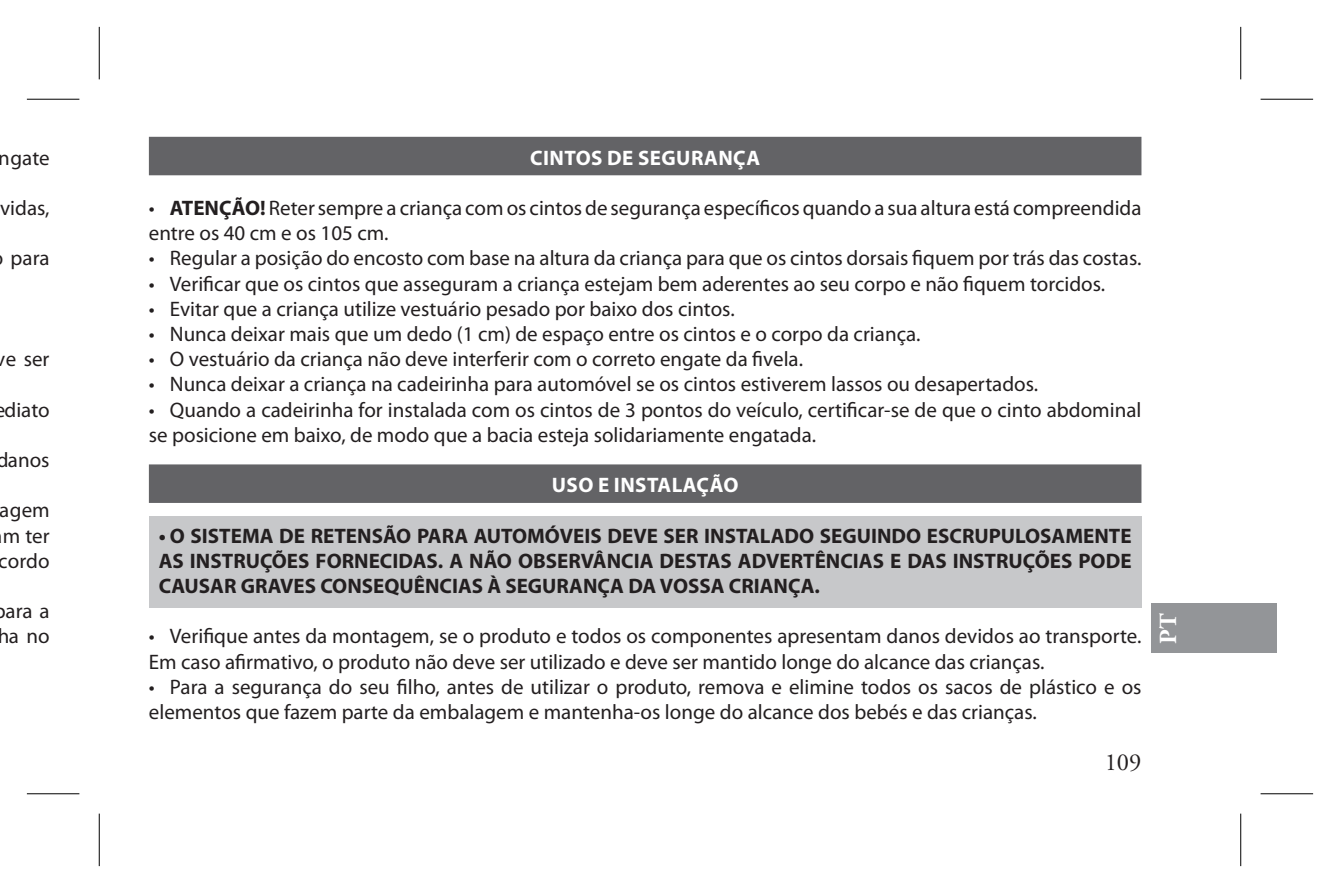
<style>
.page{position:relative;width:1340px;height:893px;background:#fff}
.page>*{position:absolute;margin:0;border:0;box-sizing:border-box;transform-origin:0 0}
.t1{font:24.5px "Adobe Garamond Pro";color:#231f20}
.t2{font:700 24.5px "Adobe Garamond Pro";color:#fff}
.t3{font:21px/25.2px "Myriad Pro";color:#231f20}
.t4{font:700 21px/25.2px "Myriad Pro";color:#231f20;text-align:justify}
.t5{font:700 21px "Myriad Pro";letter-spacing:.02em;color:#fff}
.s1{font-weight:700}
</style>
<div class="page">
<div style="left:1151px;top:604px;width:125px;height:49px;background:#939598"></div>
<div style="left:149px;top:516px;width:992px;height:91px;background:#c7c8ca"></div>
<div style="left:149px;top:137px;width:992px;height:38px;background:#636366"></div>
<div style="left:149px;top:464px;width:992px;height:39px;background:#636366"></div>
<svg style="left:27px;top:98px;width:52px;height:1px"></svg>
<svg style="left:1260px;top:98px;width:53px;height:1px"></svg>
<svg style="left:27px;top:794px;width:52px;height:1px"></svg>
<svg style="left:1260px;top:794px;width:53px;height:1px"></svg>
<svg style="left:98px;top:27px;width:1px;height:52px"></svg>
<svg style="left:98px;top:814px;width:1px;height:52px"></svg>
<svg style="left:1241px;top:27px;width:1px;height:52px"></svg>
<svg style="left:1241px;top:814px;width:1px;height:52px"></svg>
<hr style="left:27px;top:99px;width:52px;height:1px;background:#000">
<hr style="left:1260px;top:99px;width:53px;height:1px;background:#000">
<hr style="left:27px;top:793px;width:52px;height:1px;background:#000">
<hr style="left:1260px;top:793px;width:53px;height:1px;background:#000">
<hr style="left:99px;top:27px;width:1px;height:52px;background:#000">
<hr style="left:99px;top:814px;width:1px;height:52px;background:#000">
<hr style="left:1240px;top:27px;width:1px;height:52px;background:#000">
<hr style="left:1240px;top:814px;width:1px;height:52px;background:#000">
<p class="t3" style="left:-1px;top:145px;width:52px">ngate</p>
<p class="t3" style="left:0;top:195px;width:51px">vidas,</p>
<p class="t3" style="left:11px;top:245px;width:40px">para</p>
<p class="t3" style="left:-4px;top:346px;width:55px">ve ser</p>
<p class="t3" style="left:5px;top:397px;width:47px">diato</p>
<p class="t3" style="left:-4px;top:447px;width:55px">danos</p>
<p class="t3" style="left:-1px;top:497px;width:53px;text-align:justify">agem m ter cordo</p>
<p class="t3" style="left:-3px;top:598px;width:54px;text-align:center">ara a ha no</p>
<p class="t5" style="left:530px;top:144px;width:231px">CINTOS DE SEGURANÇA</p>
<p class="t3" style="left:149px;top:195px;width:994px">• <span class="s1">ATENÇÃO!</span> Reter sempre a criança com os cintos de segurança específicos quando a sua altura está compreendida entre os 40 cm e os 105 cm.</p>
<p class="t3" style="left:149px;top:245px;width:994px">• Regular a posição do encosto com base na altura da criança para que os cintos dorsais fiquem por trás das costas.</p>
<p class="t3" style="left:149px;top:271px;width:957px">• Verificar que os cintos que asseguram a criança estejam bem aderentes ao seu corpo e não fiquem torcidos.</p>
<p class="t3" style="left:149px;top:296px;width:587px">• Evitar que a criança utilize vestuário pesado por baixo dos cintos.</p>
<p class="t3" style="left:149px;top:321px;width:773px">• Nunca deixar mais que um dedo (1 cm) de espaço entre os cintos e o corpo da criança.</p>
<p class="t3" style="left:149px;top:346px;width:655px">• O vestuário da criança não deve interferir com o correto engate da fivela.</p>
<p class="t3" style="left:149px;top:371px;width:890px">• Nunca deixar a criança na cadeirinha para automóvel se os cintos estiverem lassos ou desapertados.</p>
<p class="t3" style="left:149px;top:397px;width:994px">• Quando a cadeirinha for instalada com os cintos de 3 pontos do veículo, certificar-se de que o cinto abdominal se posicione em baixo, de modo que a bacia esteja solidariamente engatada.</p>
<p class="t5" style="left:552px;top:471px;width:188px">USO E INSTALAÇÃO</p>
<p class="t4" style="left:159px;top:522px;width:974px">• O SISTEMA DE RETENSÃO PARA AUTOMÓVEIS DEVE SER INSTALADO SEGUINDO ESCRUPULOSAMENTE AS INSTRUÇÕES FORNECIDAS. A NÃO OBSERVÂNCIA DESTAS ADVERTÊNCIAS E DAS INSTRUÇÕES PODE CAUSAR GRAVES CONSEQUÊNCIAS À SEGURANÇA DA VOSSA CRIANÇA.</p>
<p class="t3" style="left:149px;top:623px;width:994px">• Verifique antes da montagem, se o produto e todos os componentes apresentam danos devidos ao transporte.<br>Em caso afirmativo, o produto não deve ser utilizado e deve ser mantido longe do alcance das crianças.</p>
<p class="t3" style="left:149px;top:674px;width:994px">• Para a segurança do seu filho, antes de utilizar o produto, remova e elimine todos os sacos de plástico e os elementos que fazem parte da embalagem e mantenha-os longe do alcance dos bebés e das crianças.</p>
<p class="t1" style="left:1104px;top:748px;width:38px">109</p>
<p class="t2" style="left:1154px;top:644px;width:32px;rotate:-90deg">PT</p>
</div>
